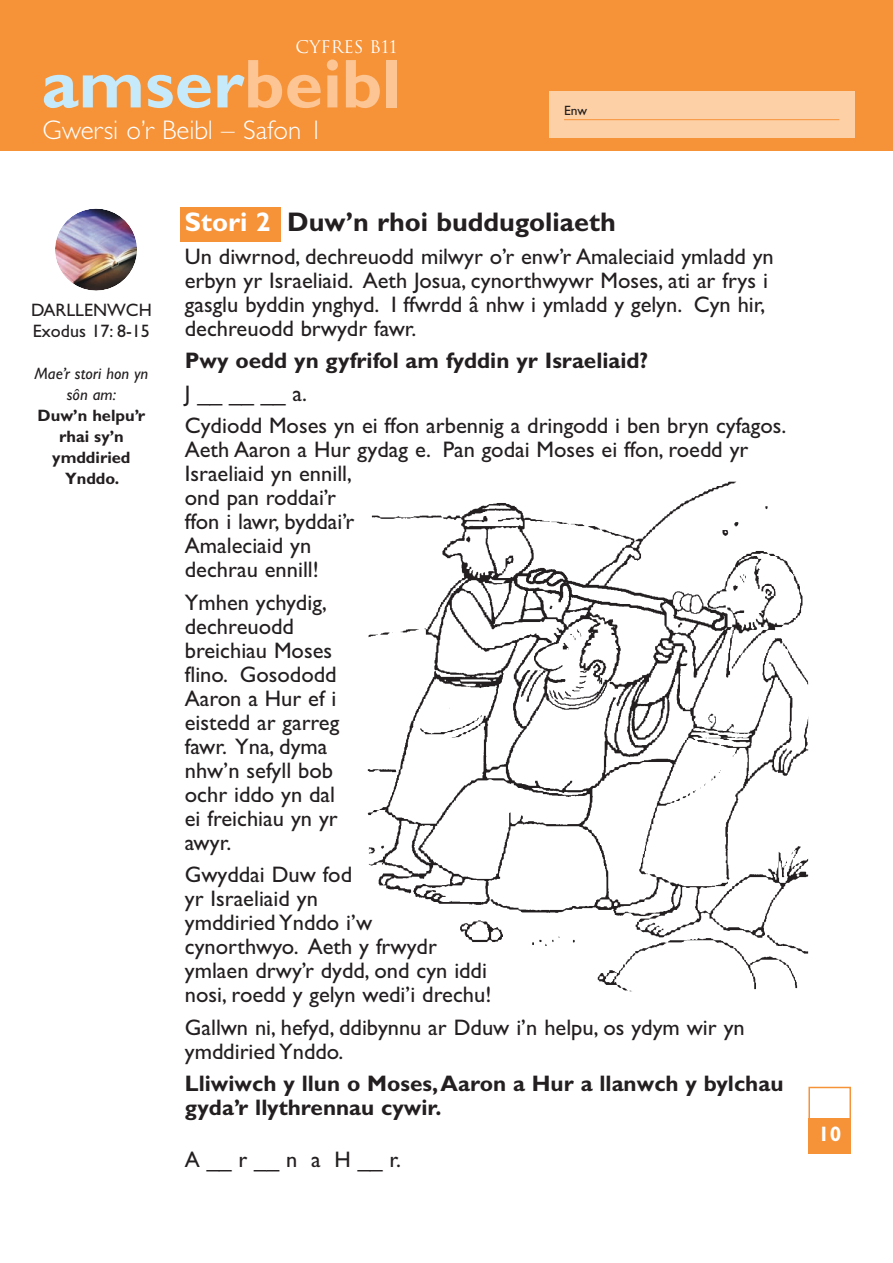
<style>
.page{position:relative;width:893px;height:1263px;background:#fff}
.page>*{position:absolute;margin:0;border:0;box-sizing:border-box;transform-origin:0 0}
.t1{font:700 69.45px "Gill Sans";color:#c6eafa}
.t2{font:700 27px "Gill Sans";color:#231f20}
.t3{font:300 27px "Gill Sans";color:#fff}
.t4{font:22.5px/24px "Gill Sans";color:#231f20}
.t5{font:700 22.5px/24px "Gill Sans";color:#231f20}
.t6{font:700 21px "Gill Sans";color:#fff}
.t7{font:18px/21px "Gill Sans";color:#231f20}
.t8{font:16.95px "Trajan";color:#fff}
.t9{font:700 16.5px/21px "Gill Sans";color:#231f20;text-align:center}
.t10{font:italic 16.5px/21px "Gill Sans";color:#231f20;text-align:center}
.t11{font:13.5px "Gill Sans";color:#231f20}
.s1{color:#fcc593}
.s2{color:#fff}
</style>
<div class="page">
<div style="left:808px;top:1087px;width:43px;height:33px;border:2px solid #f69238"></div>
<div style="left:808px;top:1118px;width:43px;height:36px;background:#f69238"></div>
<div style="left:180px;top:207px;width:101px;height:34px;background:#f69238"></div>
<img style="left:55px;top:209px;width:82px;height:82px">
<img style="left:367px;top:481px;width:441px;height:511px">
<div style="left:0;top:0;width:892px;height:151px;background:#f69238"></div>
<div style="left:549px;top:91px;width:305px;height:47px;background:#fdd0a6"></div>
<hr style="left:564px;top:119px;width:275px;height:1px;background:#f69238">
<p class="t8" style="left:296px;top:37px;width:103px">CYFRes B11</p>
<h1 class="t1" style="left:42px;top:60px;width:360px">amser<span class="s1">beibl</span></h1>
<p class="t3" style="left:43px;top:121px;width:282px">Gwersi o’r Beibl – Safon 1</p>
<p class="t11" style="left:564px;top:106px;width:25px">Enw</p>
<p class="t7" style="left:31px;top:302px;width:122px">DARLLENWCH<br>Exodus 17: 8-15</p>
<p class="t10" style="left:35px;top:365px;width:115px">Mae’r stori hon yn sôn am:</p>
<p class="t9" style="left:38px;top:407px;width:109px">Duw’n helpu’r rhai sy’n ymddiried<br>Ynddo.</p>
<p class="t2" style="left:185px;top:213px;width:432px"><span class="s2">Stori 2</span> Duw’n rhoi buddugoliaeth</p>
<p class="t4" style="left:185px;top:247px;width:590px">Un diwrnod, dechreuodd milwyr o’r enw’r Amaleciaid ymladd yn erbyn yr Israeliaid. Aeth Josua, cynorthwywr Moses, ati ar frys i gasglu byddin ynghyd. I ffwrdd â nhw i ymladd y gelyn. Cyn hir, dechreuodd brwydr fawr.</p>
<p class="t5" style="left:185px;top:351px;width:465px">Pwy oedd yn gyfrifol am fyddin yr Israeliaid?</p>
<p class="t4" style="left:185px;top:380px;width:603px;line-height:32.5px">J __ __ __ a.<br>Cydiodd Moses yn ei ffon arbennig a dringodd i ben bryn cyfagos.</p>
<p class="t4" style="left:185px;top:440px;width:565px">Aeth Aaron a Hur gydag e. Pan godai Moses ei ffon, roedd yr<br>Israeliaid yn ennill,<br>ond pan roddai’r<br>ffon i lawr, byddai’r<br>Amaleciaid yn<br>dechrau ennill!</p>
<p class="t4" style="left:185px;top:593px;width:156px">Ymhen ychydig, dechreuodd breichiau Moses flino. Gosododd<br>Aaron a Hur ef i eistedd ar garreg fawr. Yna, dyma nhw’n sefyll bob ochr iddo yn dal ei freichiau yn yr awyr.</p>
<p class="t4" style="left:185px;top:865px;width:308px">Gwyddai Duw fod<br>yr Israeliaid yn<br>ymddiried Ynddo i’w cynorthwyo. Aeth y frwydr ymlaen drwy’r dydd, ond cyn iddi nosi, roedd y gelyn wedi’i drechu!</p>
<p class="t4" style="left:185px;top:1018px;width:561px">Gallwn ni, hefyd, ddibynnu ar Dduw i’n helpu, os ydym wir yn ymddiried Ynddo.</p>
<p class="t5" style="left:185px;top:1074px;width:600px">Lliwiwch y llun o Moses, Aaron a Hur a llanwch y bylchau gyda’r llythrennau cywir.</p>
<p class="t4" style="left:185px;top:1150px;width:218px">A __ r __ n a H __ r.</p>
<p class="t6" style="left:818px;top:1127px;width:25px">10</p>
</div>
